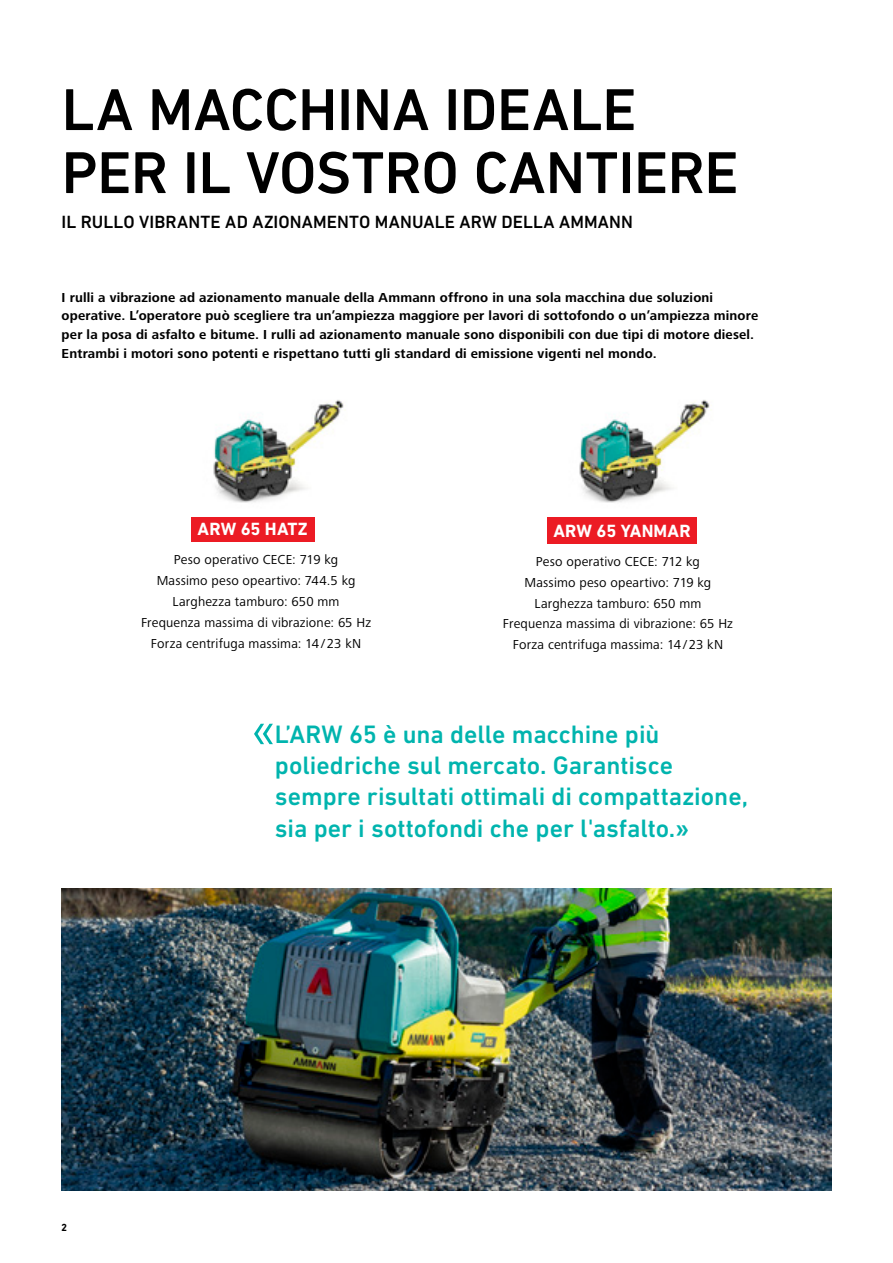
<style>
.page{position:relative;width:893px;height:1263px;background:#fff}
.page>*{position:absolute;margin:0;border:0;box-sizing:border-box;transform-origin:0 0}
.t1{font:500 60px/63px "DIN Next LT Pro";letter-spacing:-.005em;color:#000}
.t2{font:51.3px "Frutiger Next LTW1 G";color:#00b4ae}
.t3{font:500 25.65px/31px "DIN Next LT Pro";letter-spacing:-.005em;color:#00b4ae}
.t4{font:500 18px "DIN Next LT Pro";letter-spacing:.01em;color:#000}
.t5{font:700 18px "DIN Next LT Pro";letter-spacing:.01em;color:#fff}
.t6{font:700 13.5px/18.8px "Frutiger Next LTW1 G";letter-spacing:.015em;color:#000}
.t7{font:13.5px/20.9px "Frutiger Next LTW1 G";letter-spacing:.01em;color:#000;text-align:center}
.t8{font:700 10.5px "DIN Next LT Pro";color:#000}
.s1{font-family:"Frutiger Next LTW1 G";font-weight:700}
</style>
<div class="page">
<div style="left:191px;top:515px;width:123px;height:27px;background:#ec1b24"></div>
<div style="left:547px;top:517px;width:150px;height:26px;background:#ec1b24"></div>
<img style="left:62px;top:888px;width:769px;height:303px">
<img style="left:191px;top:400px;width:155px;height:117px">
<img style="left:579px;top:400px;width:133px;height:103px">
<h1 class="t1" style="left:62px;top:78px;width:678px">LA MACCHINA IDEALE<br>PER IL VOSTRO CANTIERE</h1>
<h3 class="t4" style="left:62px;top:211px;width:573px">IL RULLO VIBRANTE AD AZIONAMENTO MANUALE ARW DELLA AMMANN</h3>
<p class="t6" style="left:62px;top:288px;width:698px">I rulli a vibrazione ad azionamento manuale della Ammann offrono in una sola macchina due soluzioni operative. L’operatore può scegliere tra un’ampiezza maggiore per lavori di sottofondo o un’ampiezza minore per la posa di asfalto e bitume. I rulli ad azionamento manuale sono disponibili con due tipi di motore diesel.<br>Entrambi i motori sono potenti e rispettano tutti gli standard di emissione vigenti nel mondo.</p>
<h3 class="t5" style="left:198px;top:519px;width:112px">ARW 65 HATZ</h3>
<h3 class="t5" style="left:553px;top:520px;width:139px">ARW 65 YANMAR</h3>
<p class="t7" style="left:141px;top:550px;width:232px">Peso operativo CECE: 719 kg<br>Massimo peso opeartivo: 744.5 kg<br>Larghezza tamburo: 650 mm<br>Frequenza massima di vibrazione: 65 Hz<br>Forza centrifuga massima: 14/23 kN</p>
<p class="t7" style="left:503px;top:551px;width:232px">Peso operativo CECE: 712 kg<br>Massimo peso opeartivo: 719 kg<br>Larghezza tamburo: 650 mm<br>Frequenza massima di vibrazione: 65 Hz<br>Forza centrifuga massima: 14/23 kN</p>
<p class="t8" style="left:62px;top:1221px;width:7px">2</p>
<h2 class="t2" style="left:252px;top:700px;width:24px">«</h2>
<h3 class="t3" style="left:275px;top:719px;width:475px">L’ARW 65 è una delle macchine più poliedriche sul mercato. Garantisce sempre risultati ottimali di compattazione, sia per i sottofondi che per l'asfalto.<span class="s1">»</span></h3>
</div>
